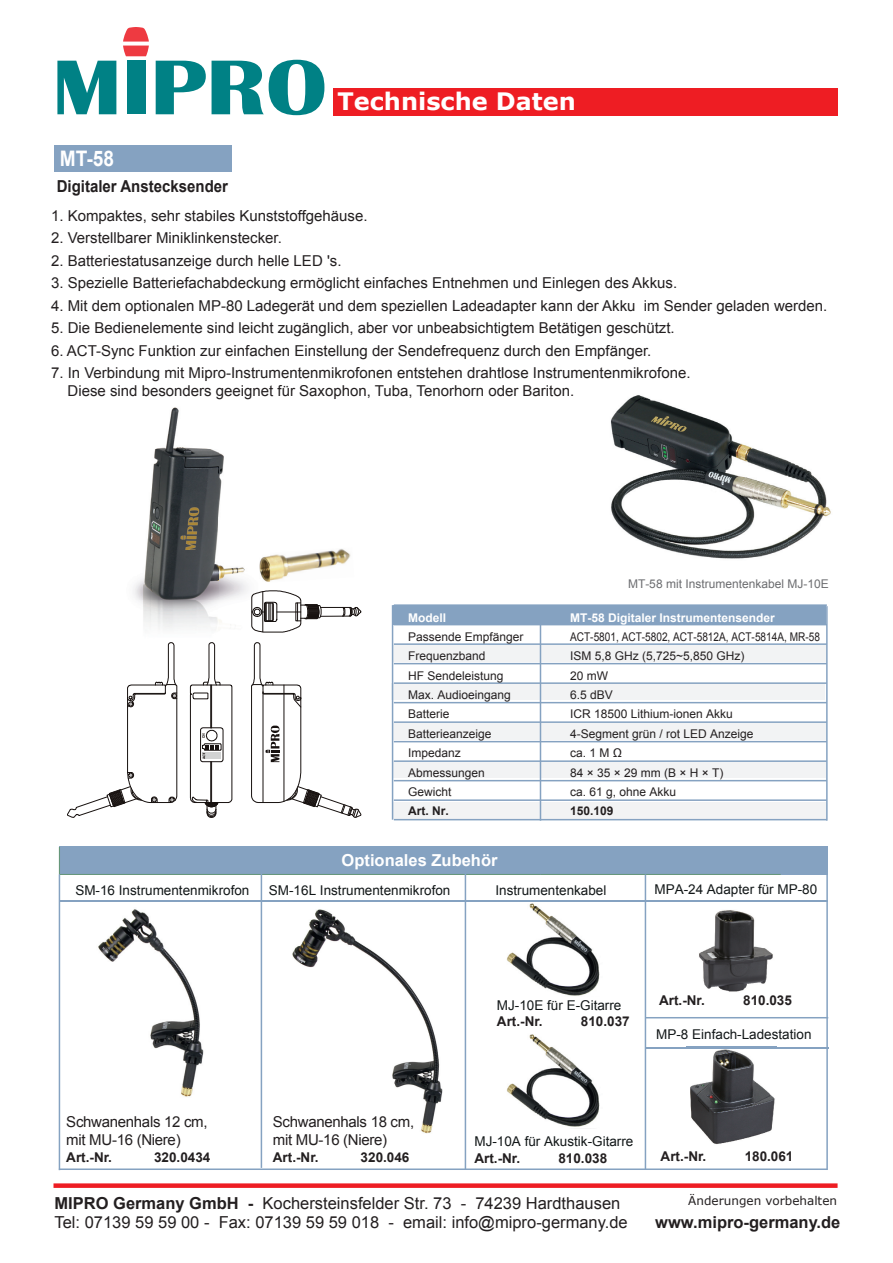
<style>
.page{position:relative;width:893px;height:1263px;background:#fff}
.page>*{position:absolute;margin:0;border:0;box-sizing:border-box;transform-origin:0 0}
.t1{font:700 24px "Verdana";color:#fff}
.t2{font:700 21.45px "Arial";color:#fff;scale:.89 1}
.t3{font:16.5px/19.8px "Arial";color:#231f20}
.t4{font:700 16.5px "Arial";color:#231f20;scale:.91 1}
.t5{font:700 16.5px "Arial";color:#231f20}
.t6{font:700 16.5px "Arial";color:#fff}
.t7{font:15px/18px "Arial";color:#231f20}
.t8{font:15px/18px "Arial";letter-spacing:-.02em;color:#231f20}
.t9{font:13.5px "Arial";color:#121718}
.t10{font:700 13.5px "Arial";color:#231f20}
.t11{font:12px "Arial";color:#231f20}
.t12{font:12px "Arial";color:#231f20;scale:.84 1}
.t13{font:700 12px "Arial";color:#fff}
.t14{font:12px "Arial";color:#6c6d70}
.t15{font:12px "Verdana";color:#231f20}
.t16{font:700 12px "Arial";color:#231f20}
.s1{font-weight:700}
</style>
<div class="page">
<div style="left:333px;top:88px;width:505px;height:28px;background:#ee1d23"></div>
<svg style="left:57px;top:61px;width:59px;height:53px"></svg>
<div style="left:127px;top:61px;width:18px;height:53px;background:#008185"></div>
<svg style="left:156px;top:61px;width:50px;height:53px"></svg>
<svg style="left:212px;top:60px;width:112px;height:55px"></svg>
<svg style="left:123px;top:27px;width:26px;height:29px"></svg>
<div style="left:54px;top:1183px;width:784px;height:5px;background:#ee1d23"></div>
<div style="left:394px;top:645px;width:433px;height:17px;background:#f2f3f4"></div>
<div style="left:392px;top:683px;width:433px;height:17px;background:#f2f3f4"></div>
<div style="left:394px;top:723px;width:433px;height:17px;background:#f2f3f4"></div>
<div style="left:393px;top:761px;width:433px;height:17px;background:#f2f3f4"></div>
<div style="left:394px;top:802px;width:433px;height:17px;background:#f2f3f4"></div>
<img style="left:133px;top:407px;width:137px;height:393px">
<div style="left:54px;top:145px;width:178px;height:26px;background:#85a2c1"></div>
<div style="left:393px;top:605px;width:433px;height:20px;background:#85a2c1"></div>
<hr style="left:394px;top:604px;width:433px;height:2px;background:#85a2c1">
<hr style="left:394px;top:643px;width:433px;height:2px;background:#85a2c1">
<hr style="left:394px;top:663px;width:433px;height:1px;background:#85a2c1">
<hr style="left:394px;top:682px;width:433px;height:2px;background:#85a2c1">
<hr style="left:394px;top:702px;width:433px;height:1px;background:#85a2c1">
<hr style="left:394px;top:721px;width:433px;height:2px;background:#85a2c1">
<hr style="left:394px;top:741px;width:433px;height:1px;background:#85a2c1">
<hr style="left:394px;top:760px;width:433px;height:2px;background:#85a2c1">
<hr style="left:394px;top:780px;width:433px;height:1px;background:#85a2c1">
<hr style="left:394px;top:799px;width:433px;height:2px;background:#85a2c1">
<hr style="left:394px;top:819px;width:433px;height:1px;background:#85a2c1">
<div style="left:59px;top:846px;width:769px;height:28px;background:#85a2c1"></div>
<svg style="left:59px;top:847px;width:1px;height:27px"></svg>
<hr style="left:59px;top:874px;width:1px;height:296px;background:#85a2c1">
<hr style="left:826px;top:874px;width:2px;height:296px;background:#85a2c1">
<hr style="left:59px;top:1168px;width:768px;height:2px;background:#85a2c1">
<hr style="left:60px;top:874px;width:240px;height:1px;background:#66977a">
<hr style="left:300px;top:874px;width:241px;height:1px;background:#66977a">
<hr style="left:541px;top:874px;width:240px;height:1px;background:#66977a">
<hr style="left:60px;top:900px;width:767px;height:1px;background:#85a2c1">
<hr style="left:261px;top:872px;width:1px;height:296px;background:#85a2c1">
<hr style="left:645px;top:1047px;width:183px;height:1px;background:#85a2c1">
<hr style="left:465px;top:872px;width:1px;height:297px;background:#85a2c1">
<img style="left:699px;top:910px;width:74px;height:82px">
<img style="left:687px;top:1046px;width:90px;height:99px">
<img style="left:687px;top:1047px;width:90px;height:1px">
<img style="left:610px;top:395px;width:221px;height:164px">
<img style="left:270px;top:549px;width:81px;height:32px">
<img style="left:256px;top:553px;width:14px;height:30px">
<img style="left:98px;top:909px;width:106px;height:188px">
<hr style="left:645px;top:874px;width:1px;height:295px;background:#85a2c1">
<img style="left:292px;top:909px;width:151px;height:225px">
<hr style="left:645px;top:1017px;width:183px;height:1px;background:#85a2c1">
<img style="left:505px;top:901px;width:98px;height:95px">
<img style="left:507px;top:1034px;width:93px;height:93px">
<hr style="left:392px;top:605px;width:1px;height:215px;background:#85a2c1">
<hr style="left:826px;top:606px;width:2px;height:215px;background:#85a2c1">
<hr style="left:540px;top:606px;width:1px;height:215px;background:#85a2c1">
<svg style="left:251px;top:642px;width:110px;height:176px"></svg>
<svg style="left:190px;top:642px;width:42px;height:176px"></svg>
<svg style="left:252px;top:591px;width:109px;height:41px"></svg>
<svg style="left:67px;top:642px;width:110px;height:176px"></svg>
<h2 class="t2" style="left:60px;top:145px;width:62px">MT-58</h2>
<p class="t4" style="left:57px;top:175px;width:190px">Digitaler Anstecksender</p>
<h1 class="t1" style="left:337px;top:85px;width:240px">Technische Daten</h1>
<p class="t7" style="left:51px;top:206px;width:318px">1. Kompaktes, sehr stabiles Kunststoffgehäuse.</p>
<p class="t7" style="left:51px;top:229px;width:232px">2. Verstellbarer Miniklinkenstecker.</p>
<p class="t7" style="left:51px;top:251px;width:292px">2. Batteriestatusanzeige durch helle LED 's.</p>
<p class="t7" style="left:51px;top:274px;width:628px">3. Spezielle Batteriefachabdeckung ermöglicht einfaches Entnehmen und Einlegen des Akkus.</p>
<p class="t7" style="left:51px;top:296px;width:778px">4. Mit dem optionalen MP-80 Ladegerät und dem speziellen Ladeadapter kann der Akku im Sender geladen werden.</p>
<p class="t7" style="left:51px;top:319px;width:625px">5. Die Bedienelemente sind leicht zugänglich, aber vor unbeabsichtigtem Betätigen geschützt.</p>
<p class="t7" style="left:51px;top:341px;width:602px">6. ACT-Sync Funktion zur einfachen Einstellung der Sendefrequenz durch den Empfänger.</p>
<p class="t7" style="left:68px;top:364px;width:624px;text-indent:-16px">7. In Verbindung mit Mipro-Instrumentenmikrofonen entstehen drahtlose Instrumentenmikrofone.<br>Diese sind besonders geeignet für Saxophon, Tuba, Tenorhorn oder Bariton.</p>
<p class="t14" style="left:628px;top:576px;width:202px">MT-58 mit Instrumentenkabel MJ-10E</p>
<p class="t13" style="left:408px;top:609px;width:40px">Modell</p>
<p class="t13" style="left:570px;top:609px;width:206px">MT-58 Digitaler Instrumentensender</p>
<p class="t11" style="left:408px;top:629px;width:117px">Passende Empfänger</p>
<p class="t12" style="left:570px;top:629px;width:299px">ACT-5801, ACT-5802, ACT-5812A, ACT-5814A, MR-58</p>
<p class="t11" style="left:408px;top:648px;width:79px">Frequenzband</p>
<p class="t11" style="left:570px;top:648px;width:176px">ISM 5,8 GHz (5,725~5,850 GHz)</p>
<p class="t11" style="left:408px;top:668px;width:97px">HF Sendeleistung</p>
<p class="t11" style="left:570px;top:668px;width:40px">20 mW</p>
<p class="t11" style="left:408px;top:687px;width:104px">Max. Audioeingang</p>
<p class="t11" style="left:570px;top:687px;width:44px">6.5 dBV</p>
<p class="t11" style="left:408px;top:706px;width:43px">Batterie</p>
<p class="t11" style="left:570px;top:706px;width:164px">ICR 18500 Lithium-ionen Akku</p>
<p class="t11" style="left:408px;top:726px;width:85px">Batterieanzeige</p>
<p class="t11" style="left:570px;top:726px;width:185px">4-Segment grün / rot LED Anzeige</p>
<p class="t11" style="left:408px;top:745px;width:54px">Impedanz</p>
<p class="t11" style="left:570px;top:745px;width:53px">ca. 1 M Ω</p>
<p class="t11" style="left:408px;top:764px;width:78px">Abmessungen</p>
<p class="t11" style="left:570px;top:764px;width:155px">84 × 35 × 29 mm (B × H × T)</p>
<p class="t11" style="left:408px;top:784px;width:45px">Gewicht</p>
<p class="t11" style="left:570px;top:784px;width:108px">ca. 61 g, ohne Akku</p>
<p class="t16" style="left:408px;top:803px;width:42px">Art. Nr.</p>
<p class="t16" style="left:570px;top:803px;width:45px">150.109</p>
<p class="t6" style="left:342px;top:849px;width:157px">Optionales Zubehör</p>
<p class="t9" style="left:75px;top:882px;width:176px">SM-16 Instrumentenmikrofon</p>
<p class="t9" style="left:269px;top:882px;width:183px">SM-16L Instrumentenmikrofon</p>
<p class="t9" style="left:495px;top:882px;width:113px">Instrumentenkabel</p>
<p class="t9" style="left:654px;top:881px;width:164px">MPA-24 Adapter für MP-80</p>
<p class="t9" style="left:497px;top:996px;width:126px">MJ-10E für E-Gitarre</p>
<p class="t10" style="left:497px;top:1012px;width:47px">Art.-Nr.</p>
<p class="t10" style="left:581px;top:1012px;width:50px">810.037</p>
<p class="t10" style="left:659px;top:991px;width:47px">Art.-Nr.</p>
<p class="t10" style="left:743px;top:991px;width:50px">810.035</p>
<p class="t9" style="left:656px;top:1026px;width:157px">MP-8 Einfach-Ladestation</p>
<p class="t8" style="left:66px;top:1113px;width:143px">Schwanenhals 12 cm, mit MU-16 (Niere)</p>
<p class="t10" style="left:66px;top:1148px;width:47px">Art.-Nr.</p>
<p class="t10" style="left:154px;top:1148px;width:58px">320.0434</p>
<p class="t8" style="left:273px;top:1113px;width:143px">Schwanenhals 18 cm, mit MU-16 (Niere)</p>
<p class="t10" style="left:273px;top:1148px;width:47px">Art.-Nr.</p>
<p class="t10" style="left:361px;top:1148px;width:50px">320.046</p>
<p class="t9" style="left:474px;top:1133px;width:161px">MJ-10A für Akustik-Gitarre</p>
<p class="t10" style="left:474px;top:1149px;width:47px">Art.-Nr.</p>
<p class="t10" style="left:558px;top:1149px;width:50px">810.038</p>
<p class="t10" style="left:661px;top:1147px;width:47px">Art.-Nr.</p>
<p class="t10" style="left:745px;top:1147px;width:50px">180.061</p>
<p class="t3" style="left:54px;top:1193px;width:575px"><span class="s1">MIPRO Germany GmbH -</span> Kochersteinsfelder Str. 73 - 74239 Hardthausen<br>Tel: 07139 59 59 00 - Fax: 07139 59 59 018 - email: info@mipro-germany.de</p>
<p class="t15" style="left:688px;top:1192px;width:150px">Änderungen vorbehalten</p>
<p class="t5" style="left:655px;top:1211px;width:187px">www.mipro-germany.de</p>
</div>
